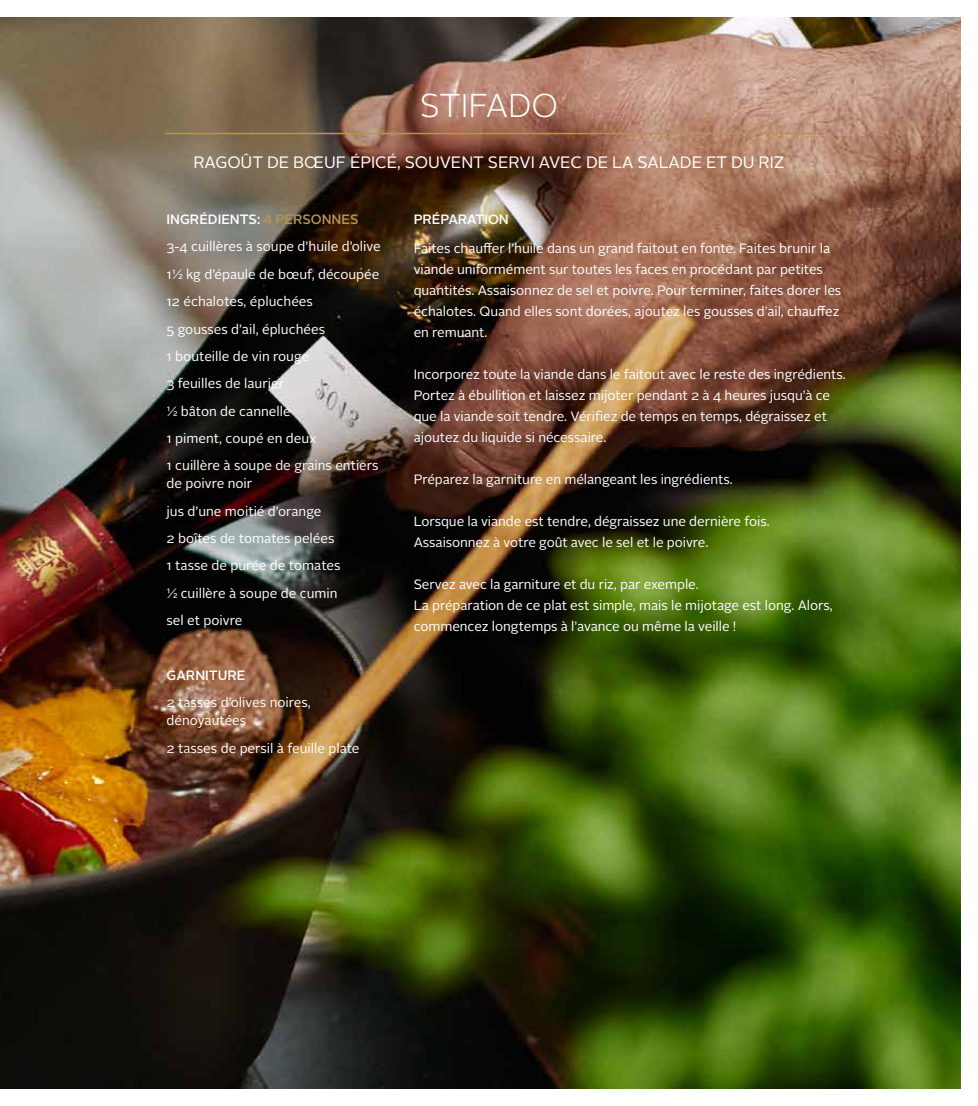
<style>
.page{position:relative;width:978px;height:1106px;background:#fff}
.page>*{position:absolute;margin:0;border:0;box-sizing:border-box;transform-origin:0 0}
.t1{font:300 33px "Alright Sans";color:#fff}
.t2{font:16.5px "Alright Sans";letter-spacing:-.005em;color:#fff}
.t3{font:13.5px/27.3px "Alright Sans";letter-spacing:-.005em;color:#fff}
.t4{font:500 13.5px "Alright Sans";letter-spacing:-.005em;color:#fff}
.s1{font-weight:500}
.s2{font-weight:500;color:#b59555}
</style>
<div class="page">
<img style="left:0;top:17px;width:961px;height:1072px">
<hr style="left:165px;top:133px;width:651px;height:1px;background:#b59555">
<h1 class="t1" style="left:420px;top:83px;width:140px">STIFADO</h1>
<p class="t2" style="left:193px;top:151px;width:593px">RAGOÛT DE BŒUF ÉPICÉ, SOUVENT SERVI AVEC DE LA SALADE ET DU RIZ</p>
<p class="t3" style="left:167px;top:206px;width:216px"><span class="s1">INGRÉDIENTS:</span> <span class="s2">4 PERSONNES<br></span>3-4 cuillères à soupe d’huile d’olive<br>1½ kg d’épaule de bœuf, découpée<br>12 échalotes, épluchées<br>5 gousses d’ail, épluchées<br>1 bouteille de vin rouge<br>3 feuilles de laurier<br>½ bâton de cannelle<br>1 piment, coupé en deux<br>1 cuillère à soupe de grains entiers</p>
<p class="t3" style="left:167px;top:470px;width:176px">de poivre noir<br>jus d’une moitié d’orange<br>2 boîtes de tomates pelées<br>1 tasse de purée de tomates ½ cuillère à soupe de cumin sel et poivre</p>
<p class="t4" style="left:167px;top:666px;width:80px">GARNITURE</p>
<p class="t3" style="left:167px;top:693px;width:146px;line-height:18px">2 tasses d’olives noires, dénoyautées</p>
<p class="t3" style="left:167px;top:734px;width:195px">2 tasses de persil à feuille plate</p>
<p class="t4" style="left:414px;top:210px;width:97px">PRÉPARATION</p>
<p class="t3" style="left:414px;top:237px;width:429px;line-height:21px">Faites chauffer l’huile dans un grand faitout en fonte. Faites brunir la viande uniformément sur toutes les faces en procédant par petites quantités. Assaisonnez de sel et poivre. Pour terminer, faites dorer les échalotes. Quand elles sont dorées, ajoutez les gousses d’ail, chauffez en remuant.</p>
<p class="t3" style="left:414px;top:364px;width:434px;line-height:21px">Incorporez toute la viande dans le faitout avec le reste des ingrédients.<br>Portez à ébullition et laissez mijoter pendant 2 à 4 heures jusqu’à ce que la viande soit tendre. Vérifiez de temps en temps, dégraissez et ajoutez du liquide si nécessaire.</p>
<p class="t3" style="left:414px;top:465px;width:321px">Préparez la garniture en mélangeant les ingrédients.</p>
<p class="t3" style="left:414px;top:511px;width:357px;line-height:21px">Lorsque la viande est tendre, dégraissez une dernière fois.<br>Assaisonnez à votre goût avec le sel et le poivre.</p>
<p class="t3" style="left:414px;top:574px;width:420px;line-height:21px">Servez avec la garniture et du riz, par exemple.<br>La préparation de ce plat est simple, mais le mijotage est long. Alors, commencez longtemps à l’avance ou même la veille !</p>
</div>
